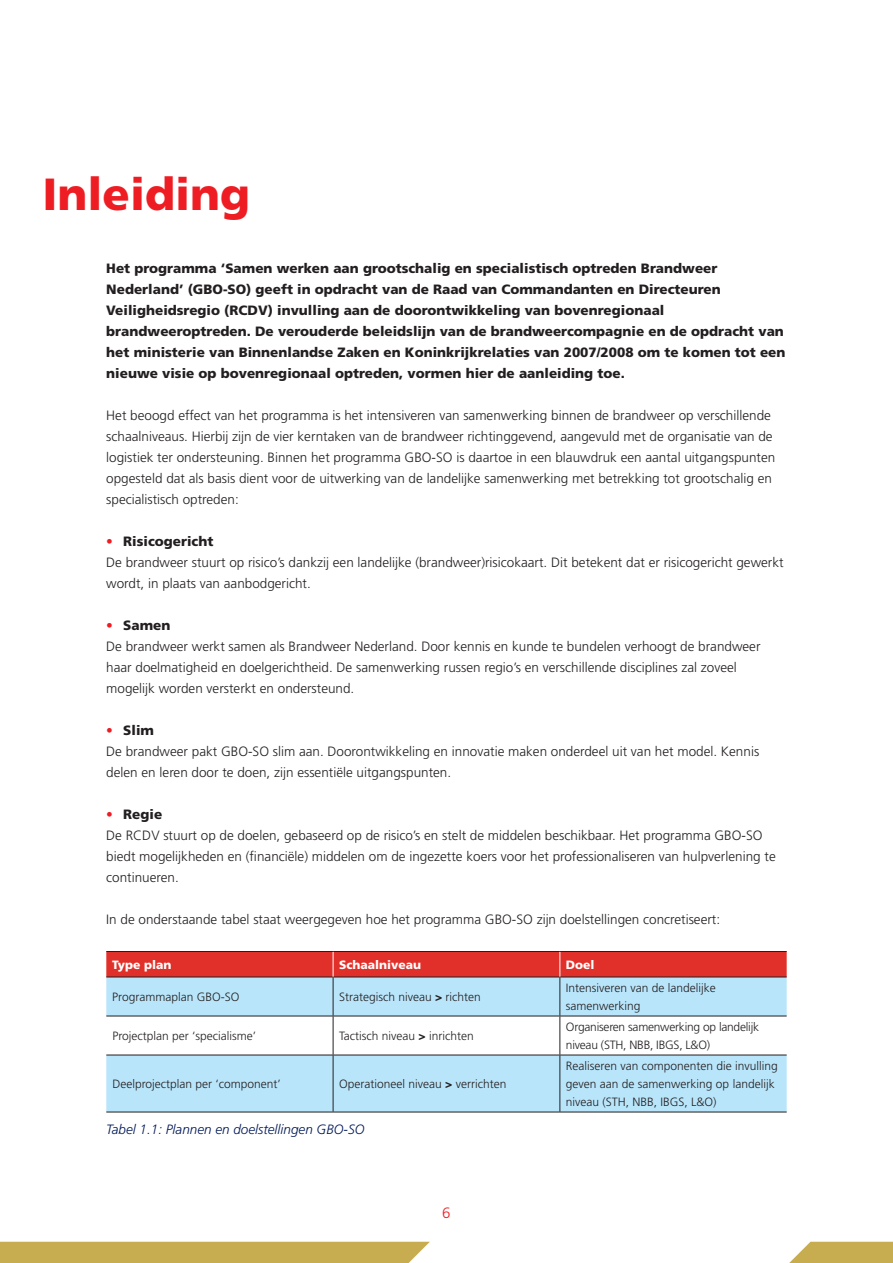
<style>
.page{position:relative;width:893px;height:1263px;background:#fff}
.page>*{position:absolute;margin:0;border:0;box-sizing:border-box;transform-origin:0 0}
.t1{font:900 45px "Frutiger LT Std";color:#ee1d23}
.t2{font:300 15px "Frutiger LT Std";color:#ee1d23}
.t3{font:300 13.5px/21px "Frutiger LT Std";color:#231f20}
.t4{font:900 13.5px/21px "Frutiger LT Std";color:#231f20}
.t5{font:italic 300 13.5px "Frutiger LT Std";color:#011958}
.t6{font:300 12px/18px "Frutiger LT Std";color:#231f20}
.t7{font:300 12px/18px "Frutiger LT Std";letter-spacing:-.02em;color:#231f20}
.t8{font:900 12px "Frutiger LT Std";color:#fff}
.s1{color:#ee1d23}
.s2{font-weight:900}
</style>
<div class="page">
<svg style="left:789px;top:1242px;width:104px;height:21px;background:#cdb562"></svg>
<div style="left:0;top:1242px;width:430px;height:21px;background:#c8ad50"></div>
<div style="left:106px;top:978px;width:681px;height:134px;background:#b9e5fa"></div>
<svg style="left:106px;top:1017px;width:681px;height:38px"></svg>
<hr style="left:106px;top:977px;width:227px;height:1px;background:#231f20">
<hr style="left:333px;top:977px;width:227px;height:1px;background:#231f20">
<hr style="left:333px;top:977px;width:1px;height:39px;background:#231f20">
<hr style="left:560px;top:977px;width:227px;height:1px;background:#231f20">
<hr style="left:559px;top:977px;width:1px;height:39px;background:#231f20">
<hr style="left:106px;top:1016px;width:227px;height:1px;background:#231f20">
<hr style="left:333px;top:1016px;width:227px;height:1px;background:#231f20">
<hr style="left:333px;top:1016px;width:1px;height:39px;background:#231f20">
<hr style="left:560px;top:1016px;width:227px;height:1px;background:#231f20">
<hr style="left:559px;top:1016px;width:1px;height:39px;background:#231f20">
<hr style="left:106px;top:1055px;width:227px;height:1px;background:#231f20">
<hr style="left:333px;top:1055px;width:227px;height:1px;background:#231f20">
<hr style="left:333px;top:1055px;width:1px;height:57px;background:#231f20">
<hr style="left:560px;top:1055px;width:227px;height:1px;background:#231f20">
<hr style="left:559px;top:1055px;width:1px;height:57px;background:#231f20">
<hr style="left:106px;top:1112px;width:227px;height:1px;background:#231f20">
<hr style="left:333px;top:1112px;width:227px;height:1px;background:#231f20">
<hr style="left:560px;top:1112px;width:227px;height:1px;background:#231f20">
<svg style="left:106px;top:951px;width:681px;height:26px;background:#d62f29"></svg>
<h1 class="t1" style="left:43px;top:167px;width:209px">Inleiding</h1>
<p class="t4" style="left:106px;top:258px;width:681px">Het programma ‘Samen werken aan grootschalig en specialistisch optreden Brandweer Nederland’ (GBO-SO) geeft in opdracht van de Raad van Commandanten en Directeuren Veiligheidsregio (RCDV) invulling aan de doorontwikkeling van bovenregionaal brandweeroptreden. De verouderde beleidslijn van de brandweercompagnie en de opdracht van het ministerie van Binnenlandse Zaken en Koninkrijkrelaties van 2007/2008 om te komen tot een nieuwe visie op bovenregionaal optreden, vormen hier de aanleiding toe.</p>
<p class="t3" style="left:106px;top:405px;width:670px">Het beoogd effect van het programma is het intensiveren van samenwerking binnen de brandweer op verschillende schaalniveaus. Hierbij zijn de vier kerntaken van de brandweer richtinggevend, aangevuld met de organisatie van de logistiek ter ondersteuning. Binnen het programma GBO-SO is daartoe in een blauwdruk een aantal uitgangspunten opgesteld dat als basis dient voor de uitwerking van de landelijke samenwerking met betrekking tot grootschalig en specialistisch optreden:</p>
<p class="t3" style="left:106px;top:531px;width:679px"><span class="s1">•</span> <span class="s2">Risicogericht<br></span>De brandweer stuurt op risico’s dankzij een landelijke (brandweer)risicokaart. Dit betekent dat er risicogericht gewerkt wordt, in plaats van aanbodgericht.</p>
<p class="t3" style="left:106px;top:615px;width:656px"><span class="s1">•</span> <span class="s2">Samen<br></span>De brandweer werkt samen als Brandweer Nederland. Door kennis en kunde te bundelen verhoogt de brandweer haar doelmatigheid en doelgerichtheid. De samenwerking russen regio’s en verschillende disciplines zal zoveel mogelijk worden versterkt en ondersteund.</p>
<p class="t3" style="left:106px;top:720px;width:654px"><span class="s1">•</span> <span class="s2">Slim<br></span>De brandweer pakt GBO-SO slim aan. Doorontwikkeling en innovatie maken onderdeel uit van het model. Kennis delen en leren door te doen, zijn essentiële uitgangspunten.</p>
<p class="t3" style="left:106px;top:804px;width:671px"><span class="s1">•</span> <span class="s2">Regie<br></span>De RCDV stuurt op de doelen, gebaseerd op de risico’s en stelt de middelen beschikbaar. Het programma GBO-SO biedt mogelijkheden en (financiële) middelen om de ingezette koers voor het professionaliseren van hulpverlening te continueren.</p>
<p class="t3" style="left:106px;top:909px;width:615px">In de onderstaande tabel staat weergegeven hoe het programma GBO-SO zijn doelstellingen concretiseert:</p>
<p class="t8" style="left:112px;top:957px;width:61px">Type plan</p>
<p class="t8" style="left:339px;top:957px;width:84px">Schaalniveau</p>
<p class="t8" style="left:566px;top:957px;width:30px">Doel</p>
<p class="t6" style="left:112px;top:988px;width:129px">Programmaplan GBO-SO</p>
<p class="t6" style="left:339px;top:988px;width:143px">Strategisch niveau <span class="s2">&gt;</span> richten</p>
<p class="t6" style="left:566px;top:979px;width:151px">Intensiveren van de landelijke samenwerking</p>
<p class="t6" style="left:112px;top:1027px;width:145px">Projectplan per ‘specialisme’</p>
<p class="t6" style="left:339px;top:1027px;width:136px">Tactisch niveau <span class="s2">&gt;</span> inrichten</p>
<p class="t7" style="left:566px;top:1018px;width:195px">Organiseren samenwerking op landelijk niveau (STH, NBB, IBGS, L&amp;O)</p>
<p class="t6" style="left:112px;top:1075px;width:170px">Deelprojectplan per ‘component’</p>
<p class="t6" style="left:339px;top:1075px;width:169px">Operationeel niveau <span class="s2">&gt;</span> verrichten</p>
<p class="t6" style="left:566px;top:1057px;width:213px">Realiseren van componenten die invulling geven aan de samenwerking op landelijk niveau (STH, NBB, IBGS, L&amp;O)</p>
<p class="t5" style="left:106px;top:1122px;width:260px">Tabel 1.1: Plannen en doelstellingen GBO-SO</p>
<p class="t2" style="left:442px;top:1204px;width:10px">6</p>
</div>
